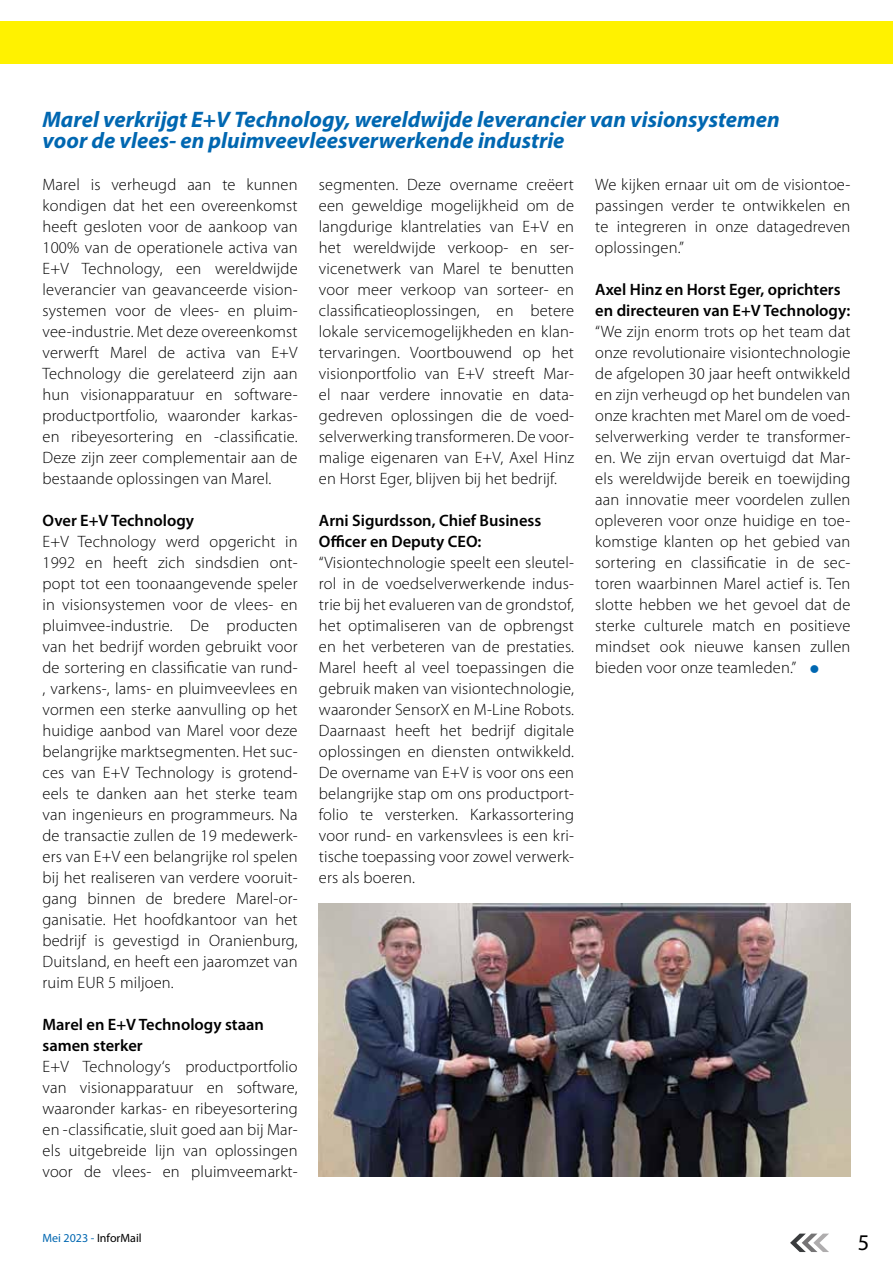
<style>
.page{position:relative;width:893px;height:1263px;background:#fff}
.page>*{position:absolute;margin:0;border:0;box-sizing:border-box;transform-origin:0 0}
.t1{font:italic 700 22.5px/21px "Myriad Pro";color:#0067b1}
.t2{font:22.5px "Myriad Pro";color:#000}
.t3{font:300 16.5px/21px "Myriad Pro";letter-spacing:.01em;color:#000;text-align:justify}
.t4{font:600 16.5px/21px "Myriad Pro";color:#000}
.t5{font:12px "Myriad Pro";color:#000}
.s1{color:#0067b1}
</style>
<div class="page">
<svg style="left:790px;top:1233px;width:39px;height:19px"></svg>
<div style="left:0;top:21px;width:893px;height:43px;background:#fff200"></div>
<img style="left:319px;top:904px;width:531px;height:273px">
<h1 class="t1" style="left:43px;top:109px;width:739px">Marel verkrijgt E+V Technology, wereldwijde leverancier van visionsystemen voor de vlees- en pluimveevleesverwerkende industrie</h1>
<p class="t3" style="left:43px;top:174px;width:257px">Marel is verheugd aan te kunnen kondigen dat het een overeenkomst heeft gesloten voor de aankoop van 100% van de operationele activa van E+V Technology, een wereldwijde leverancier van geavanceerde vision&shy;systemen voor de vlees- en pluim&shy;vee-industrie. Met deze overeenkomst verwerft Marel de activa van E+V Technology die gerelateerd zijn aan hun visionapparatuur en software&shy;productportfolio, waaronder karkas&shy;en ribeyesortering en -classificatie.<br>Deze zijn zeer complementair aan de bestaande oplossingen van Marel.</p>
<p class="t4" style="left:43px;top:510px;width:153px">Over E+V Technology</p>
<p class="t3" style="left:43px;top:531px;width:257px">E+V Technology werd opgericht in 1992 en heeft zich sindsdien ont&shy;popt tot een toonaangevende speler in visionsystemen voor de vlees- en pluimvee-industrie. De producten van het bedrijf worden gebruikt voor de sortering en classificatie van rund-, varkens-, lams- en pluimveevlees en vormen een sterke aanvulling op het huidige aanbod van Marel voor deze belangrijke marktsegmenten. Het suc&shy;ces van E+V Technology is grotend&shy;eels te danken aan het sterke team van ingenieurs en programmeurs. Na de transactie zullen de 19 medewerk&shy;ers van E+V een belangrijke rol spelen bij het realiseren van verdere vooruit&shy;gang binnen de bredere Marel-or&shy;ganisatie. Het hoofdkantoor van het bedrijf is gevestigd in Oranienburg, Duitsland, en heeft een jaaromzet van ruim EUR 5 miljoen.</p>
<p class="t4" style="left:43px;top:1014px;width:223px">Marel en E+V Technology staan samen sterker</p>
<p class="t3" style="left:43px;top:1056px;width:257px">E+V Technology‘s productportfolio van visionapparatuur en software, waaronder karkas- en ribeyesortering en -classificatie, sluit goed aan bij Mar&shy;els uitgebreide lijn van oplossingen voor de vlees- en pluimveemarkt-</p>
<p class="t3" style="left:595px;top:174px;width:257px">We kijken ernaar uit om de visiontoe&shy;passingen verder te ontwikkelen en te integreren in onze datagedreven oplossingen.”</p>
<p class="t4" style="left:595px;top:279px;width:257px">Axel Hinz en Horst Eger, oprichters en directeuren van E+V Technology:</p>
<p class="t3" style="left:595px;top:321px;width:257px">“We zijn enorm trots op het team dat onze revolutionaire visiontechnologie de afgelopen 30 jaar heeft ontwikkeld en zijn verheugd op het bundelen van onze krachten met Marel om de voed&shy;selverwerking verder te transformer&shy;en. We zijn ervan overtuigd dat Mar&shy;els wereldwijde bereik en toewijding aan innovatie meer voordelen zullen opleveren voor onze huidige en toe&shy;komstige klanten op het gebied van sortering en classificatie in de sec&shy;toren waarbinnen Marel actief is. Ten slotte hebben we het gevoel dat de sterke culturele match en positieve mindset ook nieuwe kansen zullen bieden voor onze teamleden.” <span class="s1">●</span></p>
<p class="t3" style="left:319px;top:174px;width:257px">segmenten. Deze overname creëert een geweldige mogelijkheid om de langdurige klantrelaties van E+V en het wereldwijde verkoop- en ser&shy;vicenetwerk van Marel te benutten voor meer verkoop van sorteer- en classificatieoplossingen, en betere lokale servicemogelijkheden en klan&shy;tervaringen. Voortbouwend op het visionportfolio van E+V streeft Mar&shy;el naar verdere innovatie en data&shy;gedreven oplossingen die de voed&shy;selverwerking transformeren. De voor&shy;malige eigenaren van E+V, Axel Hinz en Horst Eger, blijven bij het bedrijf.</p>
<p class="t4" style="left:319px;top:510px;width:224px">Arni Sigurdsson, Chief Business<br>Officer en Deputy CEO:</p>
<p class="t3" style="left:319px;top:552px;width:257px">“Visiontechnologie speelt een sleutel&shy;rol in de voedselverwerkende indus&shy;trie bij het evalueren van de grondstof, het optimaliseren van de opbrengst en het verbeteren van de prestaties.<br>Marel heeft al veel toepassingen die gebruik maken van visiontechnologie, waaronder SensorX en M-Line Robots.<br>Daarnaast heeft het bedrijf digitale oplossingen en diensten ontwikkeld.<br>De overname van E+V is voor ons een belangrijke stap om ons productport&shy;folio te versterken. Karkassortering voor rund- en varkensvlees is een kri&shy;tische toepassing voor zowel verwerk&shy;ers als boeren.</p>
<p class="t5" style="left:43px;top:1232px;width:101px"><span class="s1">Mei 2023 -</span> InforMail</p>
<h1 class="t2" style="left:858px;top:1230px;width:13px">5</h1>
</div>
